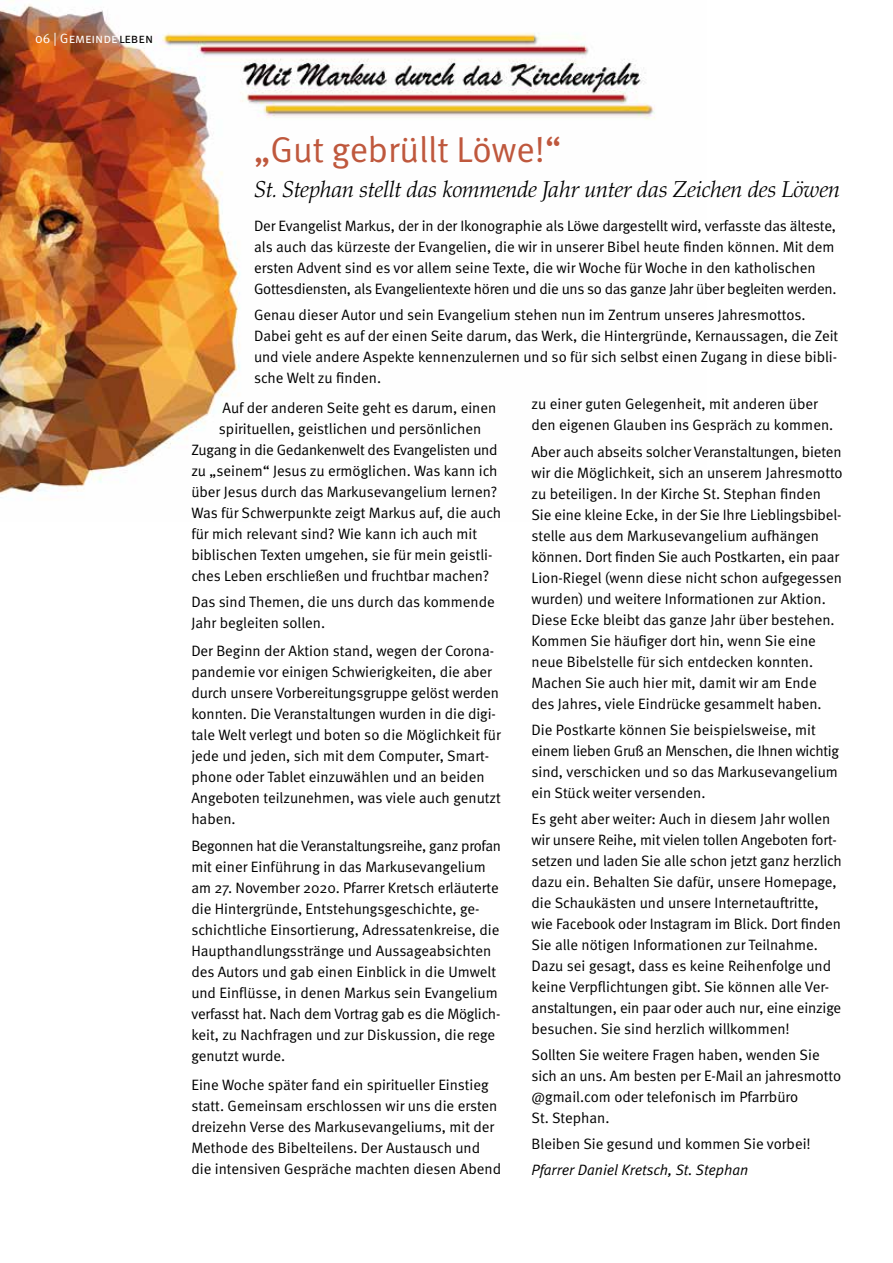
<style>
.page{position:relative;width:893px;height:1263px;background:#fff}
.page>*{position:absolute;margin:0;border:0;box-sizing:border-box;transform-origin:0 0}
.t1{font:36px "Meta Normal";color:#bf583d}
.t2{font:italic 300 22.95px "Palatino";letter-spacing:-.01em;color:#000}
.t3{font:15px/21px "Meta Normal";letter-spacing:-.005em;color:#000}
.t4{font:italic 15px "Meta Normal";letter-spacing:-.005em;color:#000}
.t5{font:13.5px "Meta Normal Caps";color:#fff}
.s1{font-family:"Meta Normal"}
.s2{color:#000}
</style>
<div class="page">
<img style="left:0;top:0;width:655px;height:499px">
<p class="t5" style="left:35px;top:30px;width:120px"><span class="s1">06 |</span> Gemeinde<span class="s2">leben</span></p>
<h1 class="t1" style="left:254px;top:128px;width:309px">„Gut gebrüllt Löwe!“</h1>
<h2 class="t2" style="left:254px;top:176px;width:587px">St. Stephan stellt das kommende Jahr unter das Zeichen des Löwen</h2>
<p class="t3" style="left:254px;top:215px;width:584px">Der Evangelist Markus, der in der Ikonographie als Löwe dargestellt wird, verfasste das älteste, als auch das kürzeste der Evangelien, die wir in unserer Bibel heute finden können. Mit dem ersten Advent sind es vor allem seine Texte, die wir Woche für Woche in den katholischen Gottesdiensten, als Evangelientexte hören und die uns so das ganze Jahr über begleiten werden.</p>
<p class="t3" style="left:254px;top:304px;width:586px">Genau dieser Autor und sein Evangelium stehen nun im Zentrum unseres Jahresmottos.<br>Dabei geht es auf der einen Seite darum, das Werk, die Hintergründe, Kernaussagen, die Zeit und viele andere Aspekte kennenzulernen und so für sich selbst einen Zugang in diese bibli&shy;sche Welt zu finden.</p>
<p class="t3" style="left:222px;top:397px;width:275px">Auf der anderen Seite geht es darum, einen</p>
<p class="t3" style="left:219px;top:418px;width:264px">spirituellen, geistlichen und persönlichen</p>
<p class="t3" style="left:191px;top:439px;width:308px">Zugang in die Gedankenwelt des Evangelisten und</p>
<p class="t3" style="left:191px;top:460px;width:308px">zu „seinem“ Jesus zu ermöglichen. Was kann ich</p>
<p class="t3" style="left:191px;top:481px;width:307px">über Jesus durch das Markusevangelium lernen?</p>
<p class="t3" style="left:191px;top:502px;width:311px">Was für Schwerpunkte zeigt Markus auf, die auch</p>
<p class="t3" style="left:191px;top:523px;width:287px">für mich relevant sind? Wie kann ich auch mit</p>
<p class="t3" style="left:191px;top:544px;width:303px">biblischen Texten umgehen, sie für mein geistli-</p>
<p class="t3" style="left:191px;top:565px;width:299px">ches Leben erschließen und fruchtbar machen?</p>
<p class="t3" style="left:191px;top:591px;width:305px">Das sind Themen, die uns durch das kommende<br>Jahr begleiten sollen.</p>
<p class="t3" style="left:191px;top:640px;width:311px">Der Beginn der Aktion stand, wegen der Corona&shy;pandemie vor einigen Schwierigkeiten, die aber durch unsere Vorbereitungsgruppe gelöst werden konnten. Die Veranstaltungen wurden in die digi&shy;tale Welt verlegt und boten so die Möglichkeit für jede und jeden, sich mit dem Computer, Smart&shy;phone oder Tablet einzuwählen und an beiden Angeboten teilzunehmen, was viele auch genutzt haben.</p>
<p class="t3" style="left:191px;top:835px;width:311px">Begonnen hat die Veranstaltungsreihe, ganz profan mit einer Einführung in das Markusevangelium am 27. November 2020. Pfarrer Kretsch erläuterte die Hintergründe, Entstehungsgeschichte, ge&shy;schichtliche Einsortierung, Adressatenkreise, die Haupthandlungsstränge und Aussageabsichten des Autors und gab einen Einblick in die Umwelt und Einflüsse, in denen Markus sein Evangelium verfasst hat. Nach dem Vortrag gab es die Möglich&shy;keit, zu Nachfragen und zur Diskussion, die rege genutzt wurde.</p>
<p class="t3" style="left:191px;top:1074px;width:311px">Eine Woche später fand ein spiritueller Einstieg statt. Gemeinsam erschlossen wir uns die ersten dreizehn Verse des Markusevangeliums, mit der Methode des Bibelteilens. Der Austausch und die intensiven Gespräche machten diesen Abend</p>
<p class="t3" style="left:531px;top:394px;width:303px">zu einer guten Gelegenheit, mit anderen über den eigenen Glauben ins Gespräch zu kommen.</p>
<p class="t3" style="left:531px;top:441px;width:313px">Aber auch abseits solcher Veranstaltungen, bieten wir die Möglichkeit, sich an unserem Jahresmotto zu beteiligen. In der Kirche St. Stephan finden Sie eine kleine Ecke, in der Sie Ihre Lieblingsbibel&shy;stelle aus dem Markusevangelium aufhängen können. Dort finden Sie auch Postkarten, ein paar Lion-Riegel (wenn diese nicht schon aufgegessen wurden) und weitere Informationen zur Aktion.<br>Diese Ecke bleibt das ganze Jahr über bestehen.<br>Kommen Sie häufiger dort hin, wenn Sie eine neue Bibelstelle für sich entdecken konnten.<br>Machen Sie auch hier mit, damit wir am Ende des Jahres, viele Eindrücke gesammelt haben.</p>
<p class="t3" style="left:531px;top:719px;width:309px">Die Postkarte können Sie beispielsweise, mit einem lieben Gruß an Menschen, die Ihnen wichtig sind, verschicken und so das Markusevangelium ein Stück weiter versenden.</p>
<p class="t3" style="left:531px;top:808px;width:312px">Es geht aber weiter: Auch in diesem Jahr wollen wir unsere Reihe, mit vielen tollen Angeboten fort&shy;setzen und laden Sie alle schon jetzt ganz herzlich dazu ein. Behalten Sie dafür, unsere Homepage, die Schaukästen und unsere Internetauftritte, wie Facebook oder Instagram im Blick. Dort finden Sie alle nötigen Informationen zur Teilnahme.<br>Dazu sei gesagt, dass es keine Reihenfolge und keine Verpflichtungen gibt. Sie können alle Ver&shy;anstaltungen, ein paar oder auch nur, eine einzige besuchen. Sie sind herzlich willkommen!</p>
<p class="t3" style="left:531px;top:1044px;width:311px">Sollten Sie weitere Fragen haben, wenden Sie sich an uns. Am besten per E-Mail an jahresmotto @gmail.com oder telefonisch im Pfarrbüro<br>St. Stephan.</p>
<p class="t3" style="left:531px;top:1133px;width:281px">Bleiben Sie gesund und kommen Sie vorbei!</p>
<p class="t4" style="left:531px;top:1161px;width:218px">Pfarrer Daniel Kretsch, St. Stephan</p>
</div>
